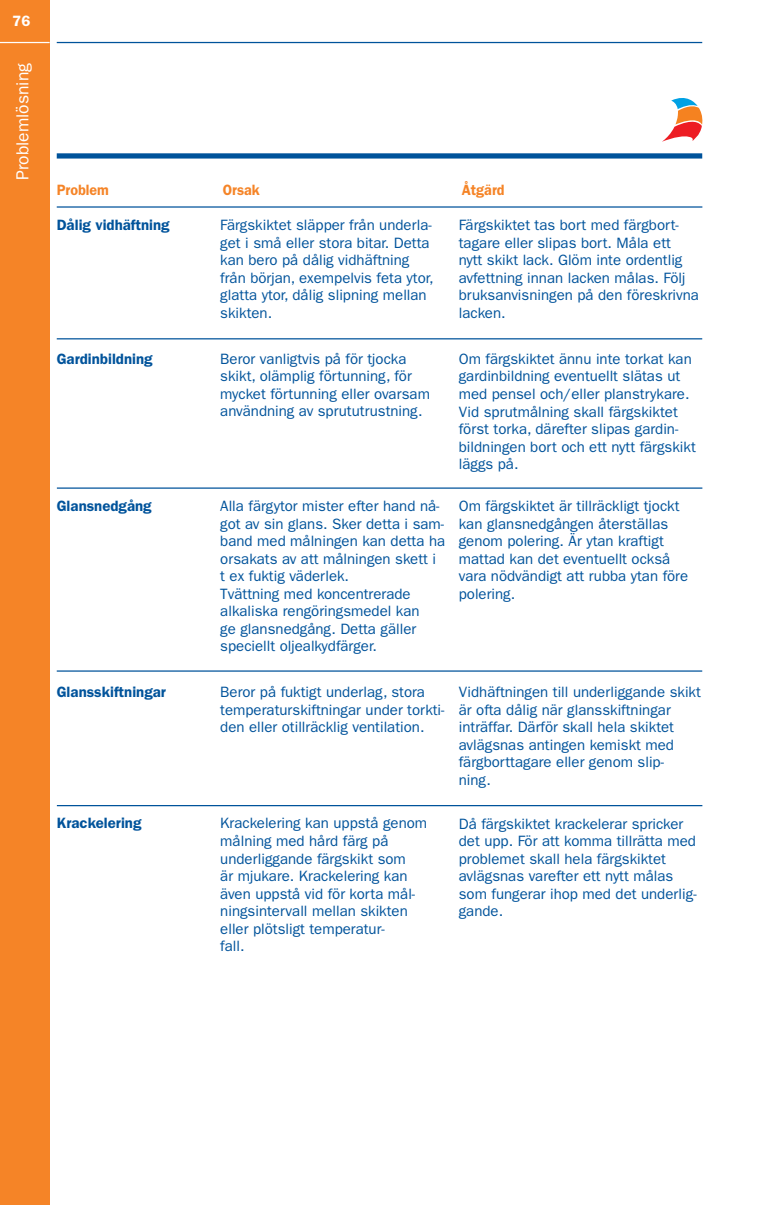
<style>
.page{position:relative;width:759px;height:1205px;background:#fff}
.page>*{position:absolute;margin:0;border:0;box-sizing:border-box;transform-origin:0 0}
.t1{font:17.5px "ITC Franklin Gothic Std";color:#fff}
.t2{font:15px/17.5px "ITC Franklin Gothic Std";color:#00539b}
.t3{font:600 15px "ITC Franklin Gothic Std";color:#00539b}
.t4{font:600 15px "ITC Franklin Gothic Std";color:#f58427;scale:.95 1}
.t5{font:600 15px "ITC Franklin Gothic Std";color:#fff}
</style>
<div class="page">
<svg style="left:662px;top:98px;width:41px;height:44px"></svg>
<div style="left:57px;top:153px;width:645px;height:6px;background:#00539b"></div>
<hr style="left:57px;top:42px;width:645px;height:1px;background:#00539b">
<div style="left:0;top:0;width:50px;height:1205px;background:#f58427"></div>
<hr style="left:57px;top:206px;width:645px;height:2px;background:#00539b">
<hr style="left:57px;top:338px;width:645px;height:1px;background:#00539b">
<hr style="left:0;top:42px;width:50px;height:1px;background:#fff">
<hr style="left:57px;top:487px;width:645px;height:2px;background:#00539b">
<hr style="left:57px;top:670px;width:645px;height:2px;background:#00539b">
<hr style="left:57px;top:805px;width:645px;height:1px;background:#00539b">
<p class="t5" style="left:12px;top:12px;width:19px">76</p>
<p class="t1" style="left:12px;top:180px;width:118px;rotate:-90deg">Problemlösning</p>
<p class="t4" style="left:57px;top:181px;width:56px">Problem</p>
<p class="t4" style="left:223px;top:181px;width:40px">Orsak</p>
<p class="t4" style="left:461px;top:181px;width:47px">Åtgärd</p>
<p class="t3" style="left:57px;top:216px;width:114px">Dålig vidhäftning</p>
<p class="t2" style="left:220px;top:216px;width:215px">Färgskiktet släpper från underla&shy;get i små eller stora bitar. Detta kan bero på dålig vidhäftning från början, exempelvis feta ytor, glatta ytor, dålig slipning mellan skikten.</p>
<p class="t2" style="left:458px;top:216px;width:242px">Färgskiktet tas bort med färgbort&shy;tagare eller slipas bort. Måla ett<br>nytt skikt lack. Glöm inte ordentlig avfettning innan lacken målas. Följ bruksanvisningen på den föreskrivna lacken.</p>
<p class="t3" style="left:57px;top:350px;width:97px">Gardinbildning</p>
<p class="t2" style="left:220px;top:350px;width:211px">Beror vanligtvis på för tjocka skikt, olämplig förtunning, för mycket förtunning eller ovarsam användning av sprututrustning.</p>
<p class="t2" style="left:458px;top:350px;width:238px">Om färgskiktet ännu inte torkat kan gardinbildning eventuellt slätas ut med pensel och/eller planstrykare.<br>Vid sprutmålning skall färgskiktet först torka, därefter slipas gardin&shy;bildningen bort och ett nytt färgskikt läggs på.</p>
<p class="t3" style="left:57px;top:497px;width:96px">Glansnedgång</p>
<p class="t2" style="left:220px;top:497px;width:226px">Alla färgytor mister efter hand nå&shy;got av sin glans. Sker detta i sam&shy;band med målningen kan detta ha orsakats av att målningen skett i<br>t ex fuktig väderlek.<br>Tvättning med koncentrerade alkaliska rengöringsmedel kan<br>ge glansnedgång. Detta gäller speciellt oljealkydfärger.</p>
<p class="t2" style="left:458px;top:497px;width:231px">Om färgskiktet är tillräckligt tjockt kan glansnedgången återställas genom polering. Är ytan kraftigt mattad kan det eventuellt också vara nödvändigt att rubba ytan före polering.</p>
<p class="t3" style="left:57px;top:683px;width:111px">Glansskiftningar</p>
<p class="t2" style="left:220px;top:683px;width:226px">Beror på fuktigt underlag, stora temperaturskiftningar under torkti&shy;den eller otillräcklig ventilation.</p>
<p class="t2" style="left:458px;top:683px;width:243px">Vidhäftningen till underliggande skikt är ofta dålig när glansskiftningar inträffar. Därför skall hela skiktet avlägsnas antingen kemiskt med färgborttagare eller genom slip-<br>ning.</p>
<p class="t3" style="left:57px;top:814px;width:86px">Krackelering</p>
<p class="t2" style="left:220px;top:815px;width:208px">Krackelering kan uppstå genom målning med hård färg på underliggande färgskikt som<br>är mjukare. Krackelering kan även uppstå vid för korta mål&shy;ningsintervall mellan skikten eller plötsligt temperatur-<br>fall.</p>
<p class="t2" style="left:458px;top:815px;width:239px">Då färgskiktet krackelerar spricker det upp. För att komma tillrätta med problemet skall hela färgskiktet avlägsnas varefter ett nytt målas som fungerar ihop med det underlig&shy;gande.</p>
</div>
